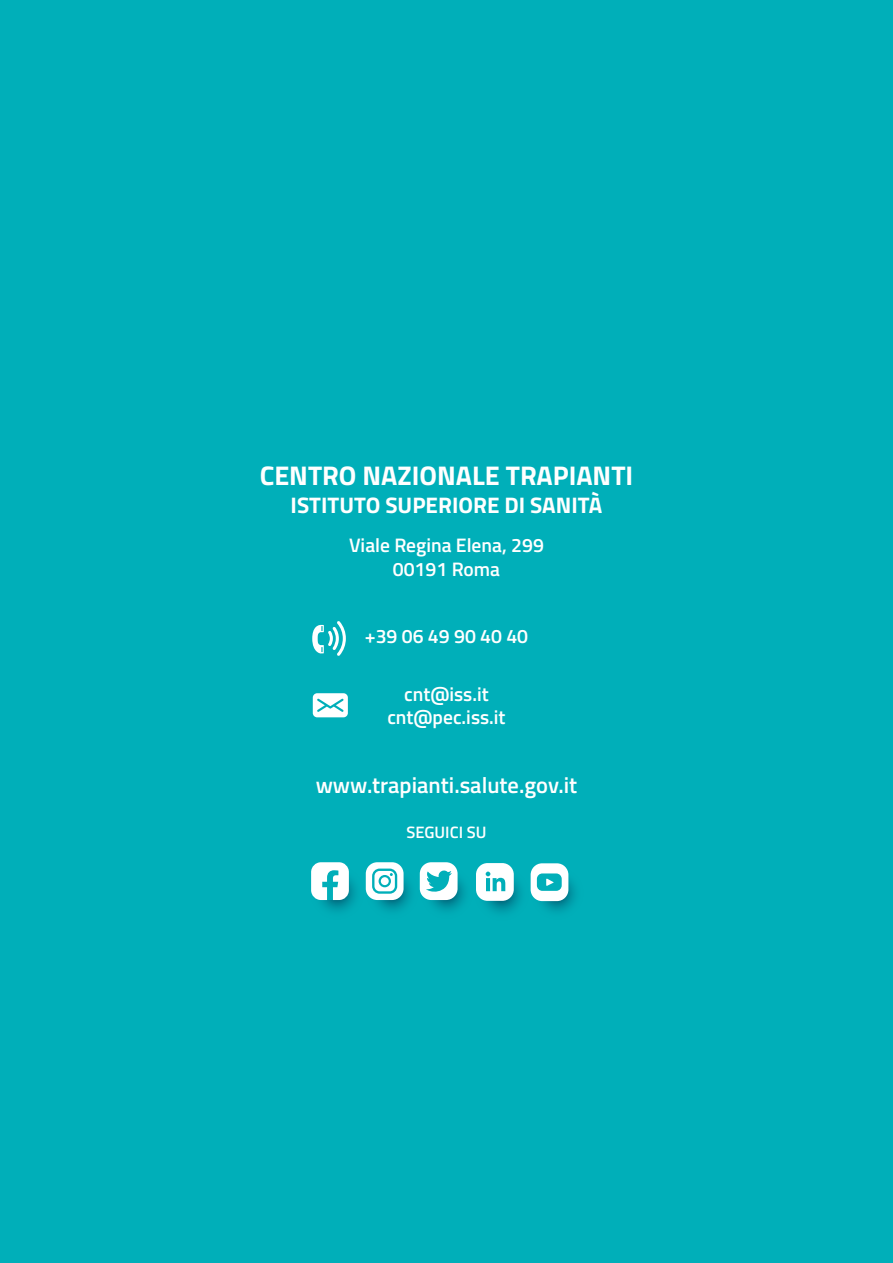
<style>
.page{position:relative;width:893px;height:1263px;background:#00afb9}
.page>*{position:absolute;margin:0;border:0;box-sizing:border-box;transform-origin:0 0}
.t1{font:700 27px "Titillium Web";color:#fff}
.t2{font:600 22.5px "Titillium Web";color:#fff}
.t3{font:700 22.5px "Titillium Web";color:#fff}
.t4{font:600 19.5px/23.4px "Titillium Web";color:#fff;text-align:center}
.t5{font:600 16.5px "Titillium Web";color:#fff}
</style>
<div class="page">
<svg style="left:312px;top:621px;width:34px;height:35px"></svg>
<svg style="left:313px;top:693px;width:35px;height:24px"></svg>
<svg style="left:419px;top:865px;width:55px;height:54px"></svg>
<div style="left:420px;top:862px;width:38px;height:38px;background:#fff;border-radius:11px"></div>
<svg style="left:426px;top:870px;width:26px;height:22px"></svg>
<svg style="left:530px;top:866px;width:54px;height:54px"></svg>
<div style="left:531px;top:863px;width:37px;height:38px;background:#fff;border-radius:11px"></div>
<svg style="left:537px;top:873px;width:25px;height:18px"></svg>
<svg style="left:365px;top:865px;width:54px;height:54px"></svg>
<div style="left:366px;top:862px;width:38px;height:38px;background:#fff;border-radius:11px"></div>
<svg style="left:372px;top:868px;width:25px;height:26px"></svg>
<svg style="left:309px;top:864px;width:56px;height:56px"></svg>
<svg style="left:311px;top:862px;width:38px;height:38px"></svg>
<svg style="left:474px;top:866px;width:55px;height:55px"></svg>
<div style="left:476px;top:863px;width:38px;height:38px;background:#fff;border-radius:11px"></div>
<svg style="left:486px;top:871px;width:19px;height:20px"></svg>
<h1 class="t1" style="left:260px;top:455px;width:375px">CENTRO NAZIONALE TRAPIANTI</h1>
<p class="t3" style="left:291px;top:488px;width:313px">ISTITUTO SUPERIORE DI SANITÀ</p>
<p class="t4" style="left:349px;top:533px;width:196px">Viale Regina Elena, 299<br>00191 Roma</p>
<p class="t4" style="left:365px;top:624px;width:165px">+39 06 49 90 40 40</p>
<p class="t4" style="left:387px;top:681px;width:120px">cnt@iss.it cnt@pec.iss.it</p>
<p class="t2" style="left:316px;top:768px;width:263px">www.trapianti.salute.gov.it</p>
<p class="t5" style="left:406px;top:820px;width:81px">SEGUICI SU</p>
</div>
